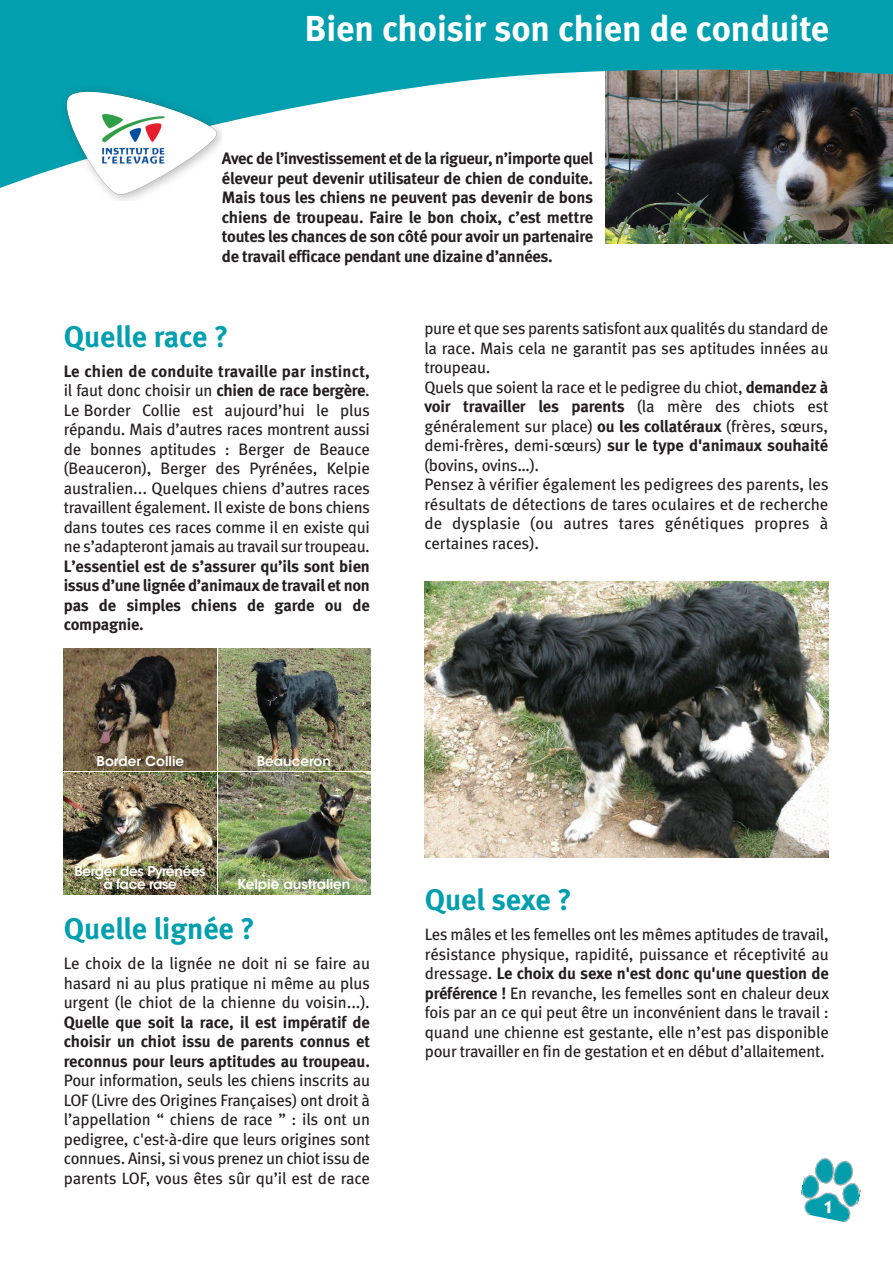
<style>
.page{position:relative;width:893px;height:1263px;background:#fff}
.page>*{position:absolute;margin:0;border:0;box-sizing:border-box;transform-origin:0 0}
.t1{font:36px "Meta Bold LF";color:#fff}
.t2{font:30px "Meta Bold LF";color:#029fae}
.t3{font:700 18px "ITC Kabel Std";color:#fff}
.t4{font:16.5px/19.5px "Meta Book LF";letter-spacing:-.015em;color:#231f20;text-align:justify}
.t5{font:16.5px/19.5px "Meta Bold LF";letter-spacing:-.01em;color:#231f20;text-align:justify}
.t6{font:16.5px "Meta Bold LF";letter-spacing:.01em;color:#231f20}
.t7{font:600 13.5px "ITC Avant Garde Std";color:#fff}
.t8{font:600 13.5px/13.5px "ITC Avant Garde Std";letter-spacing:-.025em;color:#fff;text-align:center}
.s1{font-family:"Meta Bold LF"}
.s2{font-family:"Meta Book LF"}
</style>
<div class="page">
<img style="left:605px;top:193px;width:288px;height:51px">
<img style="left:801px;top:1158px;width:60px;height:65px">
<svg style="left:0;top:0;width:893px;height:193px;fill:#029fae"></svg>
<img style="left:57px;top:81px;width:164px;height:120px">
<img style="left:218px;top:649px;width:153px;height:122px">
<img style="left:64px;top:649px;width:152px;height:122px">
<img style="left:218px;top:773px;width:153px;height:121px">
<img style="left:64px;top:773px;width:152px;height:121px">
<img style="left:424px;top:581px;width:404px;height:276px">
<h1 class="t1" style="left:305px;top:7px;width:526px">Bien choisir son chien de conduite</h1>
<p class="t5" style="left:222px;top:149px;width:373px">Avec de l’investissement et de la rigueur, n’importe quel éleveur peut devenir utilisateur de chien de conduite.<br>Mais tous les chiens ne peuvent pas devenir de bons chiens de troupeau. Faire le bon choix, c’est mettre toutes les chances de son côté pour avoir un partenaire de travail efficace pendant une dizaine d’années.</p>
<h2 class="t2" style="left:64px;top:319px;width:166px">Quelle race ?</h2>
<p class="t6" style="left:64px;top:361px;width:308px">Le chien de conduite travaille par instinct,</p>
<p class="t4" style="left:64px;top:381px;width:308px">il faut donc choisir un <span class="s1">chien de race bergère</span>.<br>Le Border Collie est aujourd’hui le plus répandu. Mais d’autres races montrent aussi de bonnes aptitudes : Berger de Beauce (Beauceron), Berger des Pyrénées, Kelpie australien... Quelques chiens d’autres races travaillent également. Il existe de bons chiens dans toutes ces races comme il en existe qui ne s’adapteront jamais au travail sur troupeau.</p>
<p class="t5" style="left:64px;top:556px;width:308px">L’essentiel est de s’assurer qu’ils sont bien issus d’une lignée d’animaux de travail et non pas de simples chiens de garde ou de compagnie.</p>
<p class="t7" style="left:97px;top:756px;width:89px">Border Collie</p>
<p class="t7" style="left:257px;top:756px;width:76px">Beauceron</p>
<p class="t8" style="left:74px;top:865px;width:133px">Berger des Pyrénées à face rase</p>
<p class="t7" style="left:237px;top:879px;width:114px">Kelpie australien</p>
<p class="t4" style="left:424px;top:319px;width:405px;text-align:left">pure et que ses parents satisfont aux qualités du standard de la race. Mais cela ne garantit pas ses aptitudes innées au troupeau.<br>Quels que soient la race et le pedigree du chiot, <span class="s1">demandez à</span></p>
<p class="t5" style="left:424px;top:397px;width:406px">voir travailler les parents <span class="s2">(la mère des chiots est</span></p>
<p class="t4" style="left:424px;top:416px;width:405px">généralement sur place) <span class="s1">ou les collatéraux</span> (frères, sœurs,</p>
<p class="t5" style="left:424px;top:436px;width:405px"><span class="s2">demi-frères, demi-sœurs)</span> sur le type d'animaux souhaité</p>
<p class="t4" style="left:424px;top:455px;width:406px;text-align:left">(bovins, ovins…).<br>Pensez à vérifier également les pedigrees des parents, les résultats de détections de tares oculaires et de recherche de dysplasie (ou autres tares génétiques propres à certaines races).</p>
<h2 class="t2" style="left:425px;top:882px;width:148px">Quel sexe ?</h2>
<h2 class="t2" style="left:64px;top:911px;width:192px">Quelle lignée ?</h2>
<p class="t4" style="left:425px;top:924px;width:405px">Les mâles et les femelles ont les mêmes aptitudes de travail, résistance physique, rapidité, puissance et réceptivité au</p>
<p class="t5" style="left:425px;top:964px;width:405px"><span class="s2">dressage.</span> Le choix du sexe n'est donc qu'une question de</p>
<p class="t4" style="left:425px;top:983px;width:406px"><span class="s1">préférence !</span> En revanche, les femelles sont en chaleur deux fois par an ce qui peut être un inconvénient dans le travail : quand une chienne est gestante, elle n’est pas disponible pour travailler en fin de gestation et en début d’allaitement.</p>
<p class="t4" style="left:64px;top:953px;width:308px">Le choix de la lignée ne doit ni se faire au hasard ni au plus pratique ni même au plus urgent (le chiot de la chienne du voisin...).</p>
<p class="t5" style="left:64px;top:1012px;width:308px">Quelle que soit la race, il est impératif de choisir un chiot issu de parents connus et reconnus pour leurs aptitudes au troupeau.</p>
<p class="t4" style="left:64px;top:1070px;width:308px">Pour information, seuls les chiens inscrits au LOF (Livre des Origines Françaises) ont droit à l’appellation “ chiens de race ” : ils ont un pedigree, c'est-à-dire que leurs origines sont connues. Ainsi, si vous prenez un chiot issu de parents LOF, vous êtes sûr qu’il est de race</p>
<p class="t3" style="left:823px;top:1200px;width:12px">1</p>
</div>
